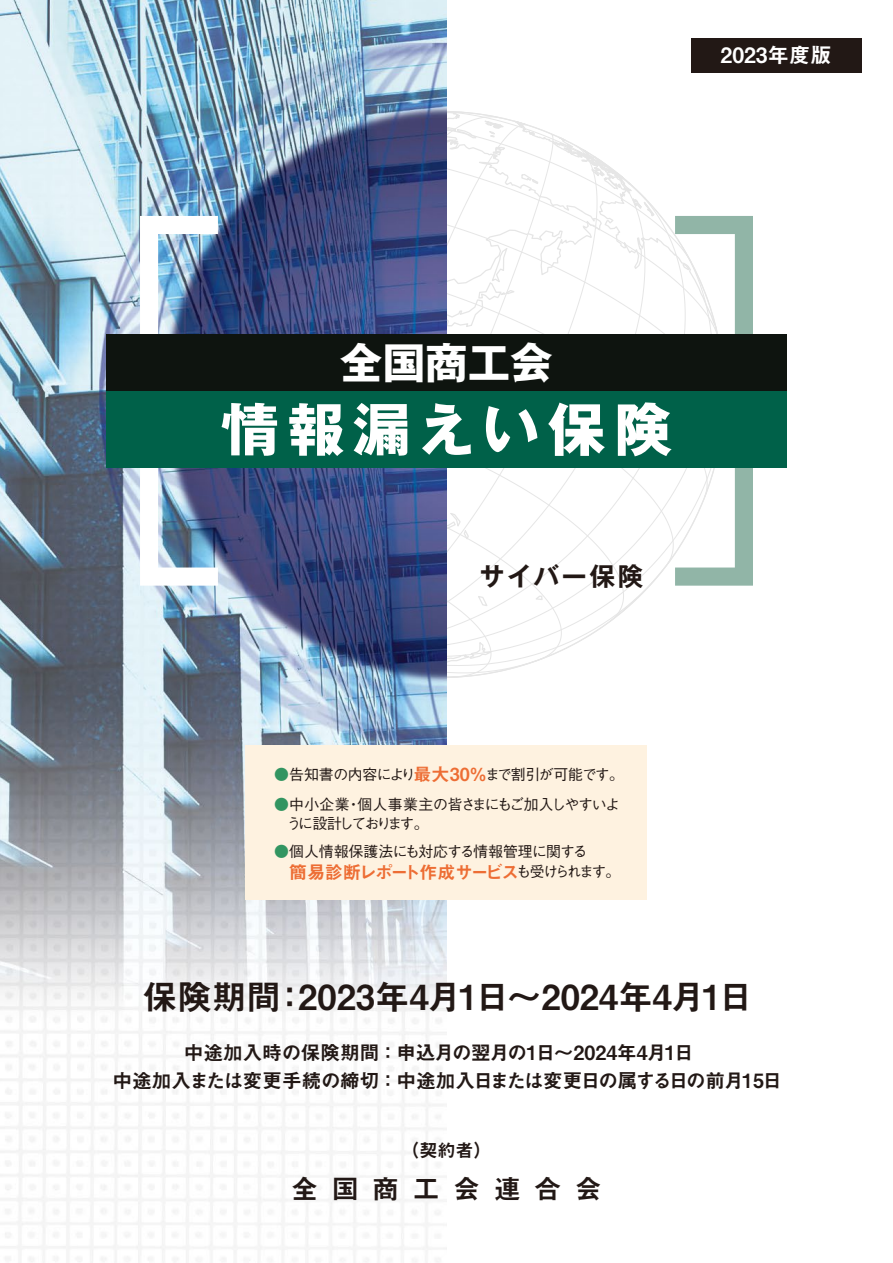
<style>
.page{position:relative;width:893px;height:1263px;background:#fff}
.page>*{position:absolute;margin:0;border:0;box-sizing:border-box;transform-origin:0 0}
.t1{font:700 57.45px "Gothic MB101 Pro";letter-spacing:.15em;color:#fff}
.t2{font:700 42.45px "Gothic MB101 Pro";color:#fff}
.t3{font:34.5px "Midashi Go Pro MB31";color:#221815}
.t4{font:27px "Midashi Go Pro MB31";letter-spacing:.5em;color:#221815}
.t5{font:700 25.5px "Gothic MB101 Pr 6 De";letter-spacing:.1em;color:#221815}
.t6{font:21.3px "Midashi Go Pro MB31";color:#fff}
.t7{font:19.65px/27.6px "Midashi Go Pro MB31";letter-spacing:-.03em;color:#221815}
.t8{font:18px "Midashi Go Pro MB31";letter-spacing:-.1em;color:#ed6d34}
.t9{font:18px "Midashi Go Pro MB31";color:#221815}
.t10{font:500 14.85px/19.6px "Gothic BBB Pro";letter-spacing:-.095em;color:#221815}
.t11{font:500 14.85px "Gothic BBB Pro";letter-spacing:-.045em;color:#221815}
.t12{font:500 14.85px "Gothic BBB Pro";letter-spacing:-.02em;color:#221815}
.s1{color:#329561}
.s2{font-family:"Midashi Go Pro MB31";font-weight:400;font-size:18px;color:#ed6d34}
.s3{font-family:"Gothic BBB Pro";font-weight:500;font-size:14.85px;color:#221815}
</style>
<div class="page">
<img style="left:0;top:0;width:446px;height:1263px">
<img style="left:140px;top:109px;width:613px;height:569px">
<div style="left:245px;top:745px;width:402px;height:155px;background:#fef2e0"></div>
<div style="left:691px;top:38px;width:170px;height:34px;background:#221815"></div>
<div style="left:106px;top:334px;width:681px;height:57px;background:#0e140f"></div>
<div style="left:106px;top:391px;width:681px;height:77px;background:#006149"></div>
<p class="t6" style="left:720px;top:38px;width:113px">2023年度版</p>
<h2 class="t2" style="left:340px;top:327px;width:214px">全国商工会</h2>
<h1 class="t1" style="left:221px;top:382px;width:452px">情報漏えい保険</h1>
<p class="t5" style="left:479px;top:555px;width:165px">サイバー保険</p>
<p class="t11" style="left:274px;top:763px;width:351px"><span class="s1">●</span>告知書の内容により<span class="s2">最大30％</span>まで割引が可能です。</p>
<p class="t10" style="left:286px;top:792px;width:335px;text-indent:-12px"><span class="s1">●</span>中小企業・個人事業主の皆さまにもご加入しやすいように設計しております。</p>
<p class="t12" style="left:274px;top:840px;width:315px"><span class="s1">●</span>個人情報保護法にも対応する情報管理に関する</p>
<p class="t8" style="left:289px;top:857px;width:333px">簡易診断レポート作成サービス<span class="s3">も受けられます。</span></p>
<h3 class="t3" style="left:143px;top:969px;width:612px">保険期間：2023年4月1日～2024年4月1日</h3>
<p class="t7" style="left:113px;top:1037px;width:671px;text-indent:71px">中途加入時の保険期間 ： 申込月の翌月の1日～2024年4月1日<br>中途加入または変更手続の締切 ： 中途加入日または変更日の属する日の前月15日</p>
<p class="t9" style="left:401px;top:1135px;width:92px">（契約者）</p>
<h3 class="t4" style="left:291px;top:1167px;width:312px">全国商工会連合会</h3>
</div>
